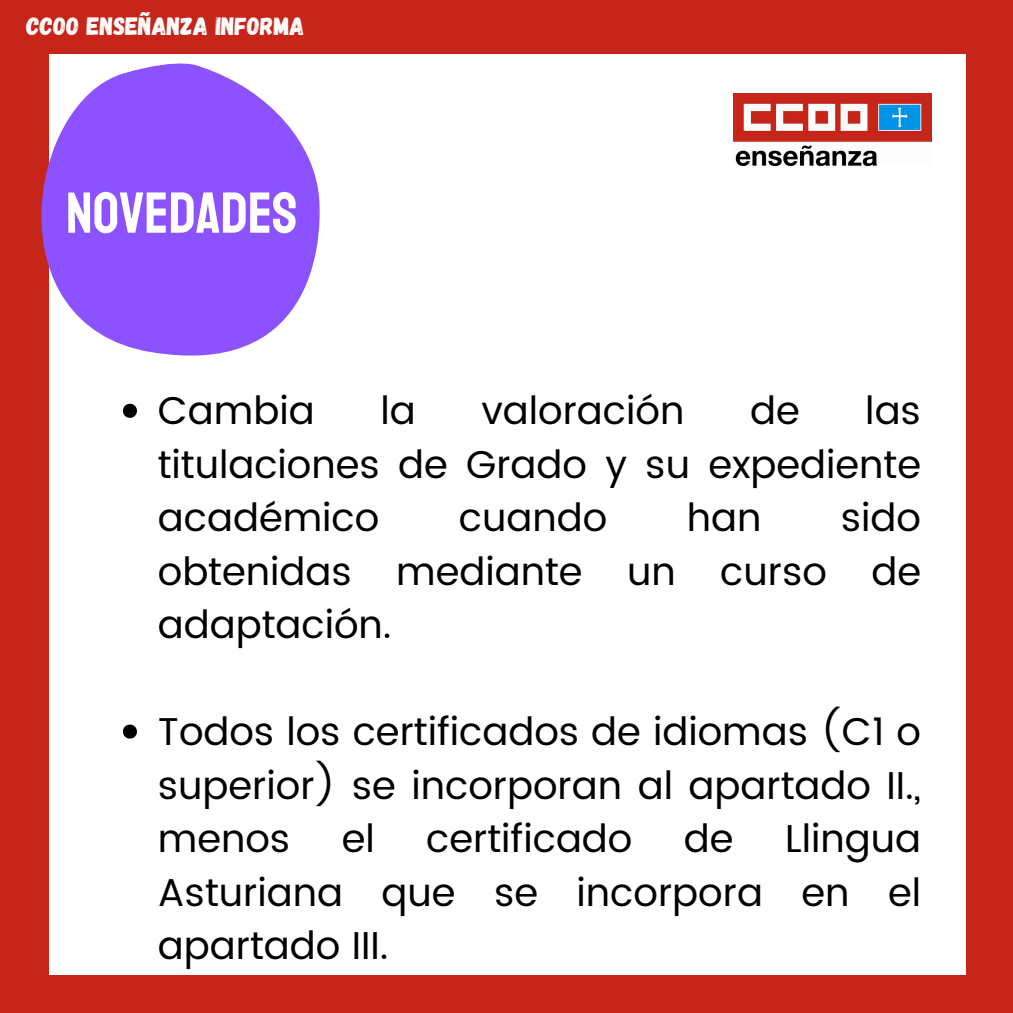
<style>
.page{position:relative;width:1013px;height:1013px;background:#fff}
.page>*{position:absolute;margin:0;border:0;box-sizing:border-box;transform-origin:0 0}
.t1{font:57.88px "Staatliches";color:#fff}
.t2{font:38.75px/53.5px "Poppins";color:#000;text-align:justify}
.t3{font:25px "Gagalin";color:#fff}
</style>
<div class="page">
<div style="left:0;top:0;width:1012px;height:1012px;background:#c6251a"></div>
<div style="left:50px;top:55px;width:915px;height:919px;background:#fff"></div>
<img style="left:733px;top:93px;width:198px;height:72px">
<svg style="left:41px;top:54px;width:394px;height:452px"></svg>
<svg style="left:123px;top:404px;width:14px;height:14px"></svg>
<svg style="left:123px;top:724px;width:14px;height:14px"></svg>
<p class="t3" style="left:26px;top:9px;width:279px">CCOO ENSEÑANZA INFORMA</p>
<p class="t1" style="left:66px;top:178px;width:233px">NOVEDADES</p>
<p class="t2" style="left:158px;top:384px;width:158px">Cambia</p>
<p class="t2" style="left:380px;top:384px;width:37px">la</p>
<p class="t2" style="left:481px;top:384px;width:204px">valoración</p>
<p class="t2" style="left:750px;top:384px;width:51px">de</p>
<p class="t2" style="left:158px;top:384px;width:764px;text-indent:707px">las titulaciones de Grado y su expediente académico</p>
<p class="t2" style="left:158px;top:491px;width:764px;text-indent:683px">sido obtenidas mediante un curso de adaptación.</p>
<p class="t2" style="left:459px;top:491px;width:150px">cuando</p>
<p class="t2" style="left:686px;top:491px;width:76px">han</p>
<p class="t2" style="left:158px;top:705px;width:764px">Todos los certificados de idiomas (C1 o superior) se incorporan al apartado II., menos</p>
<p class="t2" style="left:342px;top:812px;width:35px">el</p>
<p class="t2" style="left:426px;top:812px;width:208px">certificado</p>
<p class="t2" style="left:684px;top:812px;width:51px">de</p>
<p class="t2" style="left:158px;top:812px;width:764px;text-indent:627px">Llingua Asturiana que se incorpora en el apartado III.</p>
</div>
